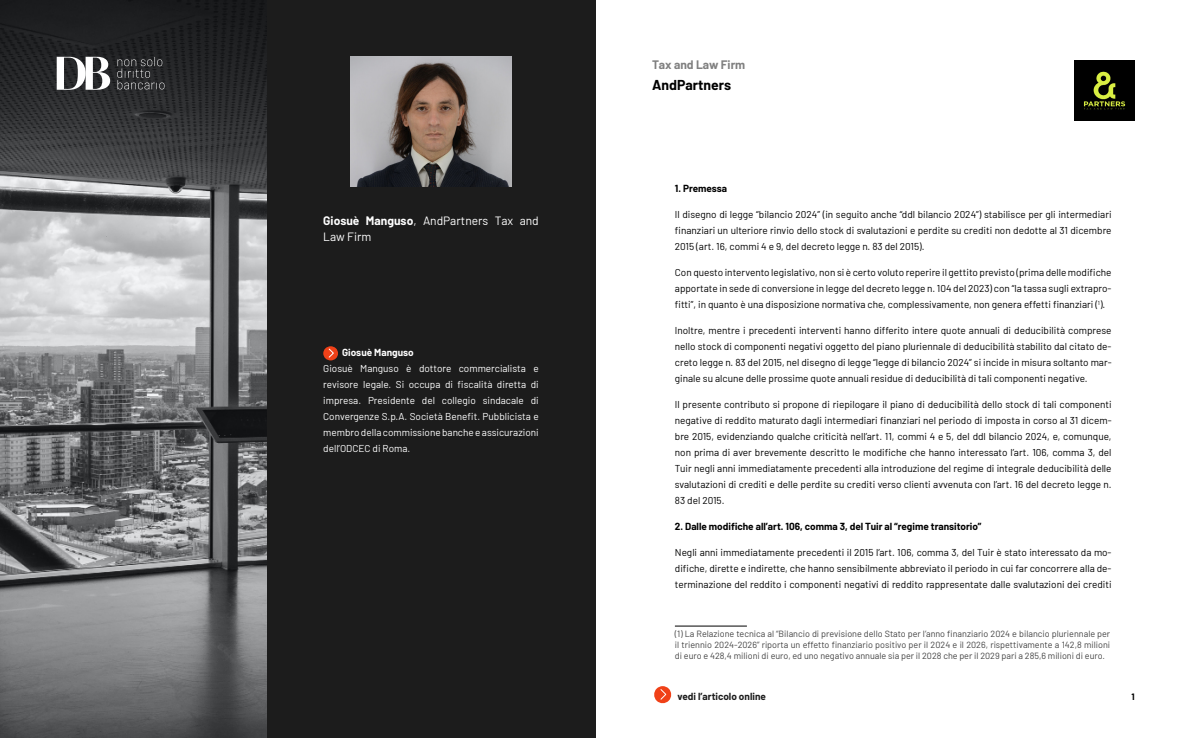
<style>
.page{position:relative;width:1191px;height:738px;background:#fff}
.page>*{position:absolute;margin:0;border:0;box-sizing:border-box;transform-origin:0 0}
.t1{font:700 14px "Barlow";color:#000}
.t2{font:12px/16px "Barlow";color:#fff}
.t3{font:700 12px "Barlow";color:#808080}
.t4{font:10px/16px "Barlow";color:#000;text-align:justify}
.t5{font:10px/16px "Barlow";color:#fff;text-align:justify}
.t6{font:700 10px "Barlow";color:#000}
.t7{font:700 10px "Barlow";color:#1c1c1c}
.t8{font:700 10px "Barlow";color:#fff}
.t9{font:9px/10.8px "Barlow";color:#444;text-align:justify}
.t10{font:700 9px "Barlow";color:#000}
.s1{font-weight:700}
</style>
<div class="page">
<svg style="left:654px;top:686px;width:18px;height:17px"></svg>
<img style="left:1074px;top:61px;width:60px;height:59px">
<img style="left:0;top:0;width:266px;height:737px">
<div style="left:266px;top:0;width:329px;height:737px;background:#1c1c1c"></div>
<hr style="left:675px;top:625px;width:72px;height:1px;background:#000">
<svg style="left:323px;top:346px;width:15px;height:14px"></svg>
<img style="left:350px;top:57px;width:162px;height:129px">
<svg style="left:117px;top:57px;width:47px;height:32px;background:#3b3c3e"></svg>
<svg style="left:57px;top:57px;width:53px;height:33px"></svg>
<p class="t2" style="left:323px;top:211px;width:217px"><span class="s1">Giosuè Manguso</span>, AndPartners Tax and<br>Law Firm</p>
<p class="t8" style="left:342px;top:345px;width:73px">Giosuè Manguso</p>
<p class="t5" style="left:323px;top:359px;width:217px">Giosuè Manguso è dottore commercialista e revisore legale. Si occupa di fiscalità diretta di impresa. Presidente del collegio sindacale di Convergenze S.p.A. Società Benefit. Pubblicista e membro della commissione banche e assicurazioni dell’ODCEC di Roma.</p>
<p class="t3" style="left:652px;top:55px;width:95px">Tax and Law Firm</p>
<h1 class="t1" style="left:652px;top:75px;width:80px">AndPartners</h1>
<p class="t6" style="left:675px;top:181px;width:54px">1. Premessa</p>
<p class="t4" style="left:675px;top:205px;width:438px">Il disegno di legge “bilancio 2024” (in seguito anche “ddl bilancio 2024”) stabilisce per gli intermediari finanziari un ulteriore rinvio dello stock di svalutazioni e perdite su crediti non dedotte al 31 dicembre 2015 (art. 16, commi 4 e 9, del decreto legge n. 83 del 2015).</p>
<p class="t4" style="left:675px;top:263px;width:438px">Con questo intervento legislativo, non si è certo voluto reperire il gettito previsto (prima delle modifiche apportate in sede di conversione in legge del decreto legge n. 104 del 2023) con “la tassa sugli extrapro&shy;fitti”, in quanto è una disposizione normativa che, complessivamente, non genera effetti finanziari (<sup>1</sup>).</p>
<p class="t4" style="left:675px;top:321px;width:438px">Inoltre, mentre i precedenti interventi hanno differito intere quote annuali di deducibilità comprese nello stock di componenti negativi oggetto del piano pluriennale di deducibilità stabilito dal citato de&shy;creto legge n. 83 del 2015, nel disegno di legge “legge di bilancio 2024” si incide in misura soltanto mar&shy;ginale su alcune delle prossime quote annuali residue di deducibilità di tali componenti negative.</p>
<p class="t4" style="left:675px;top:395px;width:438px">Il presente contributo si propone di riepilogare il piano di deducibilità dello stock di tali componenti negative di reddito maturato dagli intermediari finanziari nel periodo di imposta in corso al 31 dicem&shy;bre 2015, evidenziando qualche criticità nell’art. 11, commi 4 e 5, del ddl bilancio 2024, e, comunque, non prima di aver brevemente descritto le modifiche che hanno interessato l’art. 106, comma 3, del Tuir negli anni immediatamente precedenti alla introduzione del regime di integrale deducibilità delle svalutazioni di crediti e delle perdite su crediti verso clienti avvenuta con l’art. 16 del decreto legge n.<br>83 del 2015.</p>
<p class="t6" style="left:675px;top:518px;width:308px">2. Dalle modifiche all’art. 106, comma 3, del Tuir al “regime transitorio”</p>
<p class="t4" style="left:675px;top:543px;width:438px">Negli anni immediatamente precedenti il 2015 l’art. 106, comma 3, del Tuir è stato interessato da mo&shy;difiche, dirette e indirette, che hanno sensibilmente abbreviato il periodo in cui far concorrere alla de&shy;terminazione del reddito i componenti negativi di reddito rappresentate dalle svalutazioni dei crediti</p>
<p class="t9" style="left:675px;top:627px;width:437px">(1) La Relazione tecnica al “Bilancio di previsione dello Stato per l’anno finanziario 2024 e bilancio pluriennale per il triennio 2024-2026” riporta un effetto finanziario positivo per il 2024 e il 2026, rispettivamente a 142,8 milioni di euro e 428,4 milioni di euro, ed uno negativo annuale sia per il 2028 che per il 2029 pari a 285,6 milioni di euro.</p>
<p class="t7" style="left:677px;top:688px;width:90px">vedi l’articolo online</p>
<p class="t10" style="left:1131px;top:689px;width:5px">1</p>
</div>
